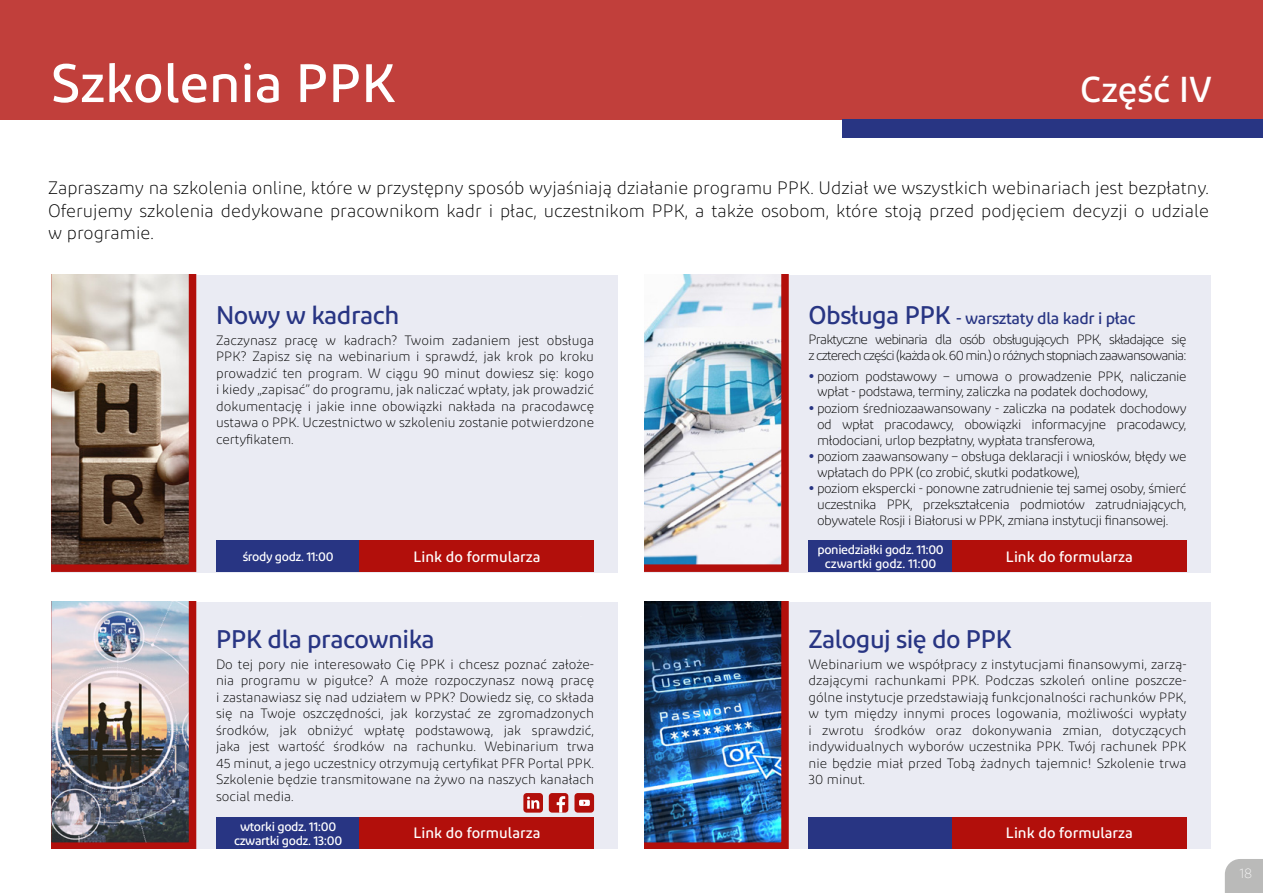
<style>
.page{position:relative;width:1263px;height:893px;background:#fff}
.page>*{position:absolute;margin:0;border:0;box-sizing:border-box;transform-origin:0 0}
.t1{font:500 54px "Diodrum Cyrillic";color:#fff}
.t2{font:500 36px "Diodrum Cyrillic";color:#fff}
.t3{font:500 25.5px "Diodrum Cyrillic";letter-spacing:-.02em;color:#283583}
.t4{font:300 18px/22.5px "Diodrum Cyrillic";color:#000;text-align:justify}
.t5{font:500 16.5px "Diodrum Cyrillic";letter-spacing:-.02em;color:#283583}
.t6{font:500 15px "Diodrum Cyrillic";color:#fff}
.t7{font:200 13.8px "Diodrum Cyrillic";color:#fff}
.t8{font:300 13.5px/16.5px "Diodrum Cyrillic";letter-spacing:-.03em;color:#000;text-align:justify}
.t9{font:300 13.5px/15.8px "Diodrum Cyrillic";letter-spacing:-.06em;color:#000}
.t10{font:500 12.75px/14.1px "Diodrum Cyrillic";letter-spacing:-.03em;color:#fff;text-align:center}
.s1{font-size:25.5px}
</style>
<div class="page">
<div style="left:52px;top:275px;width:566px;height:297px;background:#eaebf3"></div>
<svg style="left:52px;top:275px;width:144px;height:297px;background:#9d8375"></svg>
<div style="left:52px;top:602px;width:566px;height:246px;background:#eaebf3"></div>
<img style="left:52px;top:602px;width:144px;height:246px">
<div style="left:644px;top:275px;width:566px;height:297px;background:#eaebf3"></div>
<img style="left:644px;top:275px;width:145px;height:297px">
<div style="left:644px;top:602px;width:566px;height:246px;background:#eaebf3"></div>
<img style="left:644px;top:602px;width:145px;height:246px">
<div style="left:216px;top:541px;width:144px;height:31px;background:#283583"></div>
<div style="left:360px;top:541px;width:234px;height:31px;background:#b20f0b"></div>
<div style="left:216px;top:817px;width:144px;height:31px;background:#283583"></div>
<div style="left:360px;top:817px;width:234px;height:31px;background:#b20f0b"></div>
<div style="left:808px;top:541px;width:145px;height:31px;background:#283583"></div>
<div style="left:952px;top:541px;width:234px;height:31px;background:#b20f0b"></div>
<div style="left:808px;top:817px;width:145px;height:31px;background:#283583"></div>
<div style="left:952px;top:817px;width:234px;height:31px;background:#b20f0b"></div>
<div style="left:549px;top:793px;width:19px;height:20px;background:#b20f0b;border-radius:3px"></div>
<svg style="left:557px;top:796px;width:8px;height:17px"></svg>
<div style="left:523px;top:793px;width:20px;height:20px;background:#b20f0b;border-radius:3px"></div>
<svg style="left:527px;top:797px;width:12px;height:12px"></svg>
<div style="left:574px;top:793px;width:20px;height:20px;background:#b20f0b;border-radius:3px"></div>
<svg style="left:579px;top:800px;width:11px;height:6px"></svg>
<svg style="left:1225px;top:859px;width:38px;height:34px"></svg>
<div style="left:0;top:0;width:1263px;height:119px;background:#c13f3b"></div>
<div style="left:842px;top:119px;width:421px;height:19px;background:#283583"></div>
<h1 class="t1" style="left:51px;top:49px;width:346px">Szkolenia PPK</h1>
<h2 class="t2" style="left:1080px;top:67px;width:133px">Część IV</h2>
<p class="t4" style="left:48px;top:177px;width:1162px">Zapraszamy na szkolenia online, które w przystępny sposób wyjaśniają działanie programu PPK. Udział we wszystkich webinariach jest bezpłatny.<br>Oferujemy szkolenia dedykowane pracownikom kadr i płac, uczestnikom PPK, a także osobom, które stoją przed podjęciem decyzji o udziale w programie.</p>
<h3 class="t3" style="left:216px;top:299px;width:185px">Nowy w kadrach</h3>
<p class="t8" style="left:216px;top:332px;width:380px">Zaczynasz pracę w kadrach? Twoim zadaniem jest obsługa PPK? Zapisz się na webinarium i sprawdź, jak krok po kroku prowadzić ten program. W ciągu 90 minut dowiesz się: kogo i kiedy „zapisać” do programu, jak naliczać wpłaty, jak prowadzić dokumentację i jakie inne obowiązki nakłada na pracodawcę ustawa o PPK. Uczestnictwo w szkoleniu zostanie potwierdzone certyfikatem.</p>
<p class="t10" style="left:243px;top:549px;width:92px">środy godz. 11:00</p>
<p class="t6" style="left:413px;top:548px;width:129px">Link do formularza</p>
<h3 class="t3" style="left:216px;top:623px;width:220px">PPK dla pracownika</h3>
<p class="t8" style="left:216px;top:656px;width:380px">Do tej pory nie interesowało Cię PPK i chcesz poznać założe&shy;nia programu w pigułce? A może rozpoczynasz nową pracę i zastanawiasz się nad udziałem w PPK? Dowiedz się, co składa się na Twoje oszczędności, jak korzystać ze zgromadzonych środków, jak obniżyć wpłatę podstawową, jak sprawdzić, jaka jest wartość środków na rachunku. Webinarium trwa 45 minut, a jego uczestnicy otrzymują certyfikat PFR Portal PPK.<br>Szkolenie będzie transmitowane na żywo na naszych kanałach social media.</p>
<p class="t10" style="left:234px;top:819px;width:110px">wtorki godz. 11:00 czwartki godz. 13:00</p>
<p class="t6" style="left:413px;top:824px;width:129px">Link do formularza</p>
<p class="t5" style="left:808px;top:308px;width:329px"><span class="s1">Obsługa PPK</span> - warsztaty dla kadr i płac</p>
<p class="t9" style="left:808px;top:331px;width:380px">Praktyczne webinaria dla osób obsługujących PPK, składające się z czterech części (każda ok. 60 min.) o różnych stopniach zaawansowania:</p>
<p class="t8" style="left:817px;top:368px;width:371px;line-height:16px;text-align:left">poziom podstawowy – umowa o prowadzenie PPK, naliczanie wpłat - podstawa, terminy, zaliczka na podatek dochodowy, poziom średniozaawansowany - zaliczka na podatek dochodowy od wpłat pracodawcy, obowiązki informacyjne pracodawcy, młodociani, urlop bezpłatny, wypłata transferowa,<br>poziom zaawansowany – obsługa deklaracji i wniosków, błędy we wpłatach do PPK (co zrobić, skutki podatkowe),<br>poziom ekspercki - ponowne zatrudnienie tej samej osoby, śmierć uczestnika PPK, przekształcenia podmiotów zatrudniających, obywatele Rosji i Białorusi w PPK, zmiana instytucji finansowej.</p>
<p class="t10" style="left:817px;top:542px;width:128px">poniedziałki godz. 11:00 czwartki godz. 11:00</p>
<p class="t6" style="left:1006px;top:548px;width:129px">Link do formularza</p>
<h3 class="t3" style="left:808px;top:623px;width:205px">Zaloguj się do PPK</h3>
<p class="t8" style="left:808px;top:656px;width:380px">Webinarium we współpracy z instytucjami finansowymi, zarzą&shy;dzającymi rachunkami PPK. Podczas szkoleń online poszcze&shy;gólne instytucje przedstawiają funkcjonalności rachunków PPK, w tym między innymi proces logowania, możliwości wypłaty i zwrotu środków oraz dokonywania zmian, dotyczących indywidualnych wyborów uczestnika PPK. Twój rachunek PPK nie będzie miał przed Tobą żadnych tajemnic! Szkolenie trwa 30 minut.</p>
<p class="t6" style="left:1006px;top:824px;width:129px">Link do formularza</p>
<p class="t7" style="left:1239px;top:865px;width:14px">18</p>
</div>
